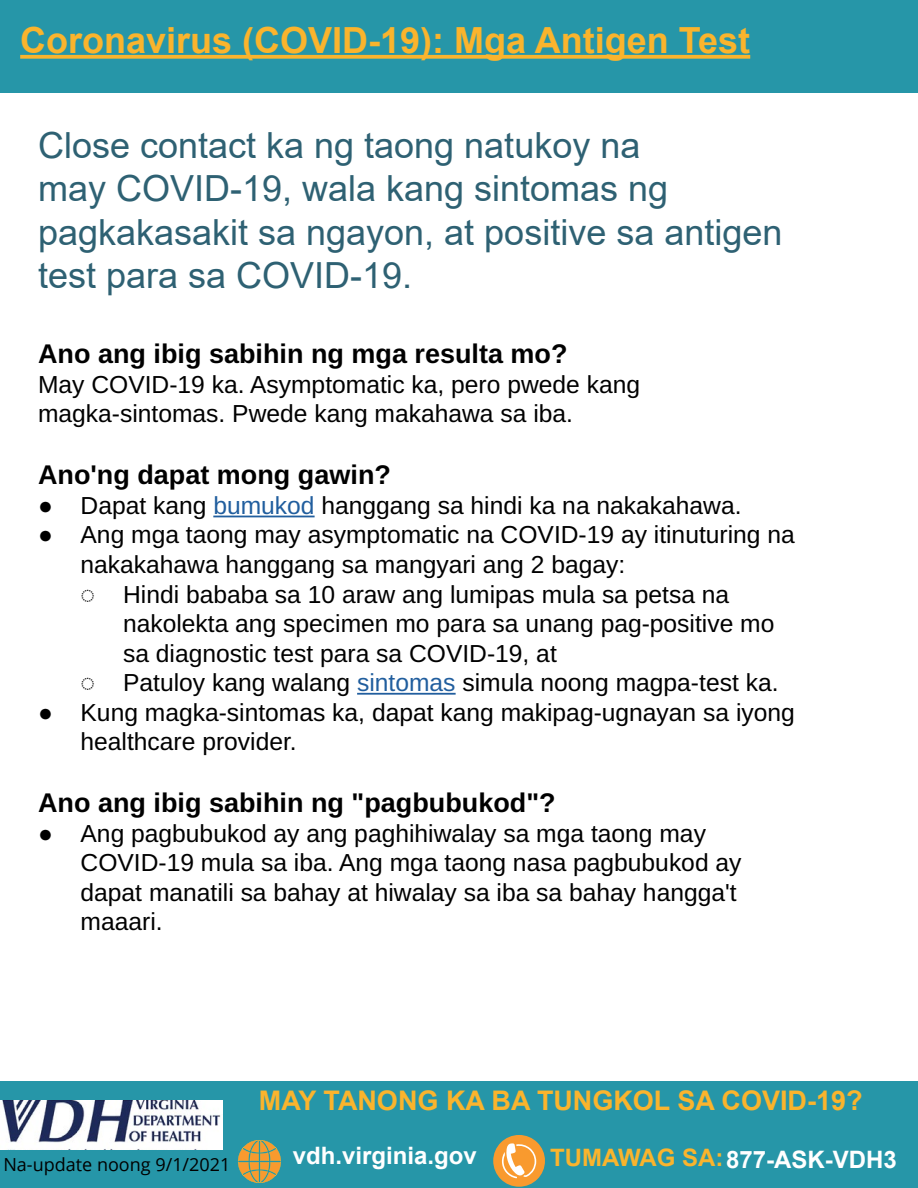
<style>
.page{position:relative;width:918px;height:1188px;background:#fff}
.page>*{position:absolute;margin:0;border:0;box-sizing:border-box;transform-origin:0 0}
.t1{font:36px/43.2px "Arial";color:#2e6173}
.t2{font:700 36px "Arial";color:#fab42d}
.t3{font:700 27px "Arimo";color:#000}
.t4{font:700 27px "Arial";color:#fab42d}
.t5{font:24.6px/29.4px "Arimo";color:#000}
.t6{font:700 24px "Arial";color:#fff}
.t7{font:18px "Open Sans";color:#000}
.s1{color:#215e9e}
.s2{color:#fab42d}
</style>
<div class="page">
<div style="left:0;top:0;width:918px;height:92px;background:#2696a8"></div>
<div style="left:0;top:1081px;width:918px;height:107px;background:#2696a8"></div>
<svg style="left:493px;top:1135px;width:52px;height:52px"></svg>
<img style="left:0;top:1100px;width:223px;height:50px">
<svg style="left:238px;top:1140px;width:43px;height:43px"></svg>
<svg style="left:20px;top:55px;width:730px;height:4px;background:#e8b137"></svg>
<hr style="left:213px;top:516px;width:102px;height:1px;background:#215e9e">
<hr style="left:357px;top:693px;width:99px;height:2px;background:#215e9e">
<h1 class="t2" style="left:20px;top:15px;width:732px">Coronavirus (COVID-19): Mga Antigen Test</h1>
<h1 class="t1" style="left:38px;top:124px;width:746px">Close contact ka ng taong natukoy na<br>may COVID-19, wala kang sintomas ng pagkakasakit sa ngayon, at positive sa antigen test para sa COVID-19.</h1>
<p class="t3" style="left:38px;top:335px;width:531px">Ano ang ibig sabihin ng mga resulta mo?</p>
<p class="t5" style="left:38px;top:370px;width:604px">May COVID-19 ka. Asymptomatic ka, pero pwede kang magka-sintomas. Pwede kang makahawa sa iba.</p>
<p class="t3" style="left:38px;top:456px;width:354px">Ano'ng dapat mong gawin?</p>
<p class="t5" style="left:38px;top:491px;width:705px">● Dapat kang <span class="s1">bumukod</span> hanggang sa hindi ka na nakakahawa.</p>
<p class="t5" style="left:81px;top:521px;width:716px;text-indent:-43px">● Ang mga taong may asymptomatic na COVID-19 ay itinuturing na nakakahawa hanggang sa mangyari ang 2 bagay:<br>◌ Hindi bababa sa 10 araw ang lumipas mula sa petsa na</p>
<p class="t5" style="left:123px;top:609px;width:653px">nakolekta ang specimen mo para sa unang pag-positive mo</p>
<p class="t5" style="left:123px;top:639px;width:435px">sa diagnostic test para sa COVID-19, at</p>
<p class="t5" style="left:81px;top:668px;width:699px">◌ Patuloy kang walang <span class="s1">sintomas</span> simula noong magpa-test ka.</p>
<p class="t5" style="left:81px;top:698px;width:716px;text-indent:-43px">● Kung magka-sintomas ka, dapat kang makipag-ugnayan sa iyong healthcare provider.</p>
<p class="t3" style="left:38px;top:784px;width:519px">Ano ang ibig sabihin ng "pagbubukod"?</p>
<p class="t5" style="left:81px;top:819px;width:662px;text-indent:-43px">● Ang pagbubukod ay ang paghihiwalay sa mga taong may COVID-19 mula sa iba. Ang mga taong nasa pagbubukod ay dapat manatili sa bahay at hiwalay sa iba sa bahay hangga't maaari.</p>
<p class="t7" style="left:3px;top:1152px;width:229px">Na-update noong 9/1/2021</p>
<p class="t4" style="left:259px;top:1081px;width:605px">MAY TANONG KA BA TUNGKOL SA COVID-19?</p>
<p class="t6" style="left:293px;top:1139px;width:186px">vdh.virginia.gov</p>
<p class="t6" style="left:550px;top:1142px;width:348px"><span class="s2">TUMAWAG SA:</span> 877-ASK-VDH3</p>
</div>
